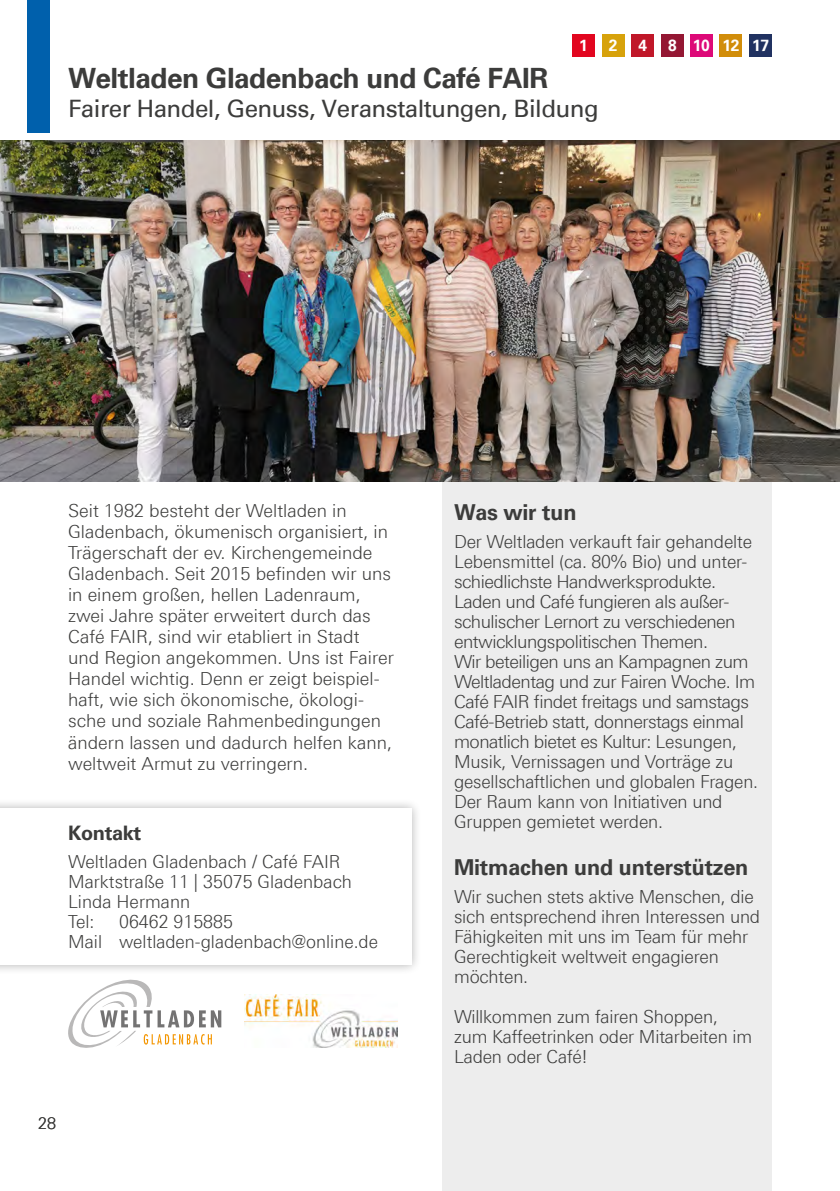
<style>
.page{position:relative;width:840px;height:1191px;background:#fff}
.page>*{position:absolute;margin:0;border:0;box-sizing:border-box;transform-origin:0 0}
.Überschrift_dick{font:700 28px "Univers";letter-spacing:-.02em;color:#3c3c3b}
.Überschrift_dick-2{font:24px "Univers";letter-spacing:-.02em;color:#3c3c3b}
.Überschrift_dick-3{font:700 22px "Univers";letter-spacing:-.01em;color:#3c3c3b}
.Überschrift_dick-4{font:700 20px "Univers";letter-spacing:-.02em;color:#3c3c3b}
.t1{font:300 18px/21px "Linotype Univers 330";letter-spacing:-.01em;color:#3c3c3b}
.t2{font:300 18px/20px "Linotype Univers 330";letter-spacing:-.03em;color:#3c3c3b}
.Überschrift_dick-5{font:700 16px "Univers";color:#fff}
.t3{font:300 16px "Linotype Univers 330";color:#3c3c3b}
</style>
<div class="page">
<div style="left:442px;top:481px;width:329px;height:710px;background:#ededed"></div>
<div style="left:0;top:798px;width:421px;height:177px;background:#000;opacity:.3"></div>
<div style="left:0;top:808px;width:411px;height:157px;background:#fff"></div>
<div style="left:689px;top:34px;width:23px;height:23px;background:#dd0978"></div>
<div style="left:601px;top:34px;width:23px;height:23px;background:#d7a20b"></div>
<div style="left:571px;top:34px;width:23px;height:23px;background:#e2061f"></div>
<div style="left:719px;top:34px;width:22px;height:23px;background:#d18d0a"></div>
<div style="left:631px;top:34px;width:22px;height:23px;background:#c01729"></div>
<div style="left:748px;top:34px;width:23px;height:23px;background:#213261"></div>
<div style="left:660px;top:34px;width:23px;height:23px;background:#941733"></div>
<img style="left:244px;top:994px;width:153px;height:53px">
<svg style="left:68px;top:979px;width:153px;height:69px"></svg>
<img style="left:0;top:140px;width:839px;height:341px">
<div style="left:27px;top:0;width:23px;height:132px;background:#0060ac"></div>
<p class="Überschrift_dick-5" style="left:578px;top:36px;width:10px">1</p>
<p class="Überschrift_dick-5" style="left:608px;top:36px;width:10px">2</p>
<p class="Überschrift_dick-5" style="left:638px;top:36px;width:10px">4</p>
<p class="Überschrift_dick-5" style="left:667px;top:36px;width:10px">8</p>
<p class="Überschrift_dick-5" style="left:692px;top:36px;width:18px">10</p>
<p class="Überschrift_dick-5" style="left:722px;top:36px;width:18px">12</p>
<p class="Überschrift_dick-5" style="left:751px;top:36px;width:18px">17</p>
<p class="Überschrift_dick" style="left:68px;top:62px;width:481px">Weltladen Gladenbach und Café FAIR</p>
<p class="Überschrift_dick-2" style="left:68px;top:94px;width:532px">Fairer Handel, Genuss, Veranstaltungen, Bildung</p>
<p class="t1" style="left:68px;top:500px;width:327px">Seit 1982 besteht der Weltladen in Gladenbach, ökumenisch organisiert, in Trägerschaft der ev. Kirchengemeinde Gladenbach. Seit 2015 befinden wir uns in einem großen, hellen Ladenraum, zwei Jahre später erweitert durch das Café FAIR, sind wir etabliert in Stadt und Region angekommen. Uns ist Fairer Handel wichtig. Denn er zeigt beispiel&shy;haft, wie sich ökonomische, ökologi&shy;sche und soziale Rahmenbedingungen ändern lassen und dadurch helfen kann, weltweit Armut zu verringern.</p>
<p class="Überschrift_dick-4" style="left:68px;top:821px;width:75px">Kontakt</p>
<p class="t1" style="left:68px;top:851px;width:274px">Weltladen Gladenbach / Café FAIR</p>
<p class="t1" style="left:68px;top:871px;width:285px">Marktstraße 11 | 35075 Gladenbach</p>
<p class="t1" style="left:68px;top:891px;width:124px">Linda Hermann</p>
<p class="t1" style="left:68px;top:911px;width:28px">Tel:</p>
<p class="t1" style="left:119px;top:911px;width:115px">06462 915885</p>
<p class="t1" style="left:68px;top:931px;width:311px">Mail weltladen-gladenbach@online.de</p>
<p class="t3" style="left:38px;top:1113px;width:19px">28</p>
<p class="Überschrift_dick-3" style="left:454px;top:499px;width:124px">Was wir tun</p>
<p class="t1" style="left:454px;top:531px;width:299px">Der Weltladen verkauft fair gehandelte</p>
<p class="t2" style="left:454px;top:551px;width:302px">Lebensmittel (ca. 80% Bio) und unter&shy;schiedlichste Handwerksprodukte.<br>Laden und Café fungieren als außer&shy;schulischer Lernort zu verschiedenen entwicklungspolitischen Themen.<br>Wir beteiligen uns an Kampagnen zum Weltladentag und zur Fairen Woche. Im Café FAIR findet freitags und samstags Café-Betrieb statt, donnerstags einmal monatlich bietet es Kultur: Lesungen, Musik, Vernissagen und Vorträge zu</p>
<p class="t1" style="left:454px;top:771px;width:305px;line-height:20px">gesellschaftlichen und globalen Fragen.<br>Der Raum kann von Initiativen und<br>Gruppen gemietet werden.</p>
<p class="Überschrift_dick-3" style="left:454px;top:854px;width:296px">Mitmachen und unterstützen</p>
<p class="t1" style="left:454px;top:886px;width:307px;line-height:20px">Wir suchen stets aktive Menschen, die sich entsprechend ihren Interessen und<br>Fähigkeiten mit uns im Team für mehr<br>Gerechtigkeit weltweit engagieren möchten.</p>
<p class="t1" style="left:454px;top:1006px;width:299px;line-height:20px">Willkommen zum fairen Shoppen, zum Kaffeetrinken oder Mitarbeiten im<br>Laden oder Café!</p>
</div>
